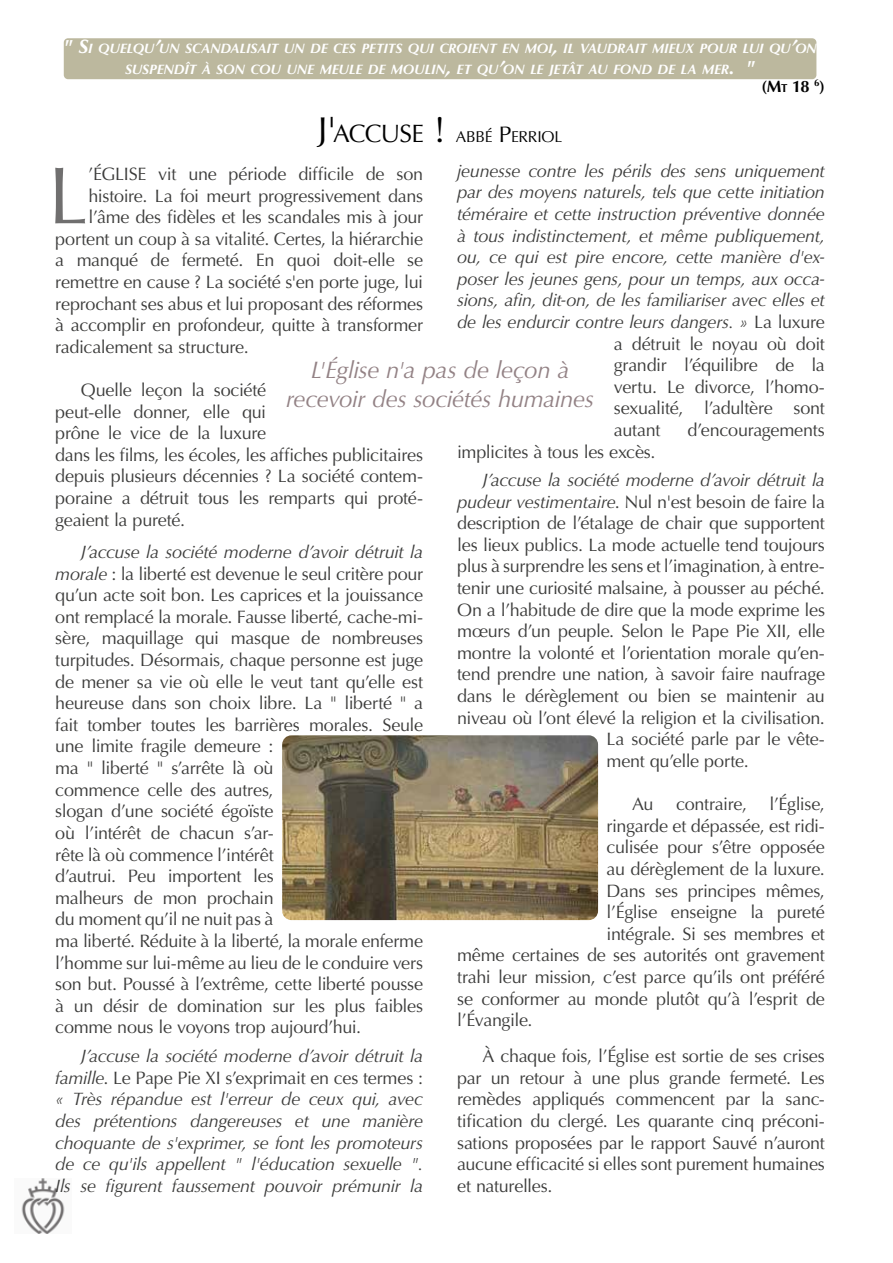
<style>
.page{position:relative;width:893px;height:1263px;background:#fff}
.page>*{position:absolute;margin:0;border:0;box-sizing:border-box;transform-origin:0 0}
.t1{font:81px "Optima";color:#706f6f}
.t2{font:25.2px "Optima";color:#000}
.t3{font:italic 24px/28.8px "Optima";letter-spacing:-.015em;color:#938285;text-align:center}
.t4{font:18px/21.6px "Optima";letter-spacing:-.015em;color:#3c3c3b}
.t5{font:italic 18px/21.6px "Optima";letter-spacing:-.015em;color:#3c3c3b;text-align:justify}
.t6{font:700 16.5px "Optima";color:#000}
.t7{font:15.75px "Optima";letter-spacing:-.015em;color:#000}
.t8{font:italic 700 13.65px/21px "Optima";letter-spacing:-.015em;color:#fff;text-align:center}
.s1{font-size:19.5px}
.s2{font-size:11.55px}
.s3{font-size:36px}
.s4{font-size:22.5px}
.s5{font-style:normal}
.s6{font-style:italic}
</style>
<div class="page">
<img style="left:21px;top:1178px;width:44px;height:55px">
<div style="left:64px;top:38px;width:752px;height:41px;background:#bcb89e;border-radius:4px"></div>
<img style="left:282px;top:735px;width:316px;height:185px">
<p class="t8" style="left:63px;top:38px;width:755px"><span class="s1">" S</span>I QUELQU<span class="s1">’</span>UN SCANDALISAIT UN DE CES PETITS QUI CROIENT EN MOI<span class="s1">,</span> IL VAUDRAIT MIEUX POUR LUI QU<span class="s1">’</span>ON<br>SUSPENDÎT À SON COU UNE MEULE DE MOULIN<span class="s1">,</span> ET QU<span class="s1">’</span>ON LE JETÂT AU FOND DE LA MER<span class="s1">. "</span></p>
<p class="t6" style="left:762px;top:77px;width:65px">(M<span class="s2">t</span> 18 <sup>6</sup>)</p>
<h2 class="t2" style="left:318px;top:119px;width:130px"><span class="s3">J'</span>ACCUSE <span class="s3">!</span></h2>
<p class="t7" style="left:456px;top:128px;width:108px">ABBÉ <span class="s4">P</span>ERRIOL</p>
<h1 class="t1" style="left:48px;top:149px;width:42px">L</h1>
<p class="t4" style="left:89px;top:163px;width:336px">’ÉGLISE vit une période difficile de son</p>
<p class="t5" style="left:457px;top:160px;width:369px">jeunesse contre les périls des sens uniquement</p>
<p class="t5" style="left:457px;top:182px;width:369px">par des moyens naturels, tels que cette initiation</p>
<p class="t5" style="left:457px;top:203px;width:369px">téméraire et cette instruction préventive donnée</p>
<p class="t5" style="left:457px;top:225px;width:369px">à tous indistinctement, et même publiquement,</p>
<p class="t5" style="left:457px;top:246px;width:369px">ou, ce qui est pire encore, cette manière d'ex-</p>
<p class="t5" style="left:457px;top:268px;width:369px">poser les jeunes gens, pour un temps, aux occa-</p>
<p class="t5" style="left:457px;top:290px;width:369px">sions, afin, dit-on, de les familiariser avec elles et</p>
<p class="t5" style="left:457px;top:311px;width:369px">de les endurcir contre leurs dangers. » <span class="s5">La luxure</span></p>
<p class="t4" style="left:614px;top:333px;width:213px">a détruit le noyau où doit</p>
<p class="t4" style="left:614px;top:355px;width:213px">grandir l’équilibre de la</p>
<p class="t4" style="left:614px;top:376px;width:212px">vertu. Le divorce, l’homo-</p>
<p class="t4" style="left:614px;top:398px;width:212px">sexualité, l’adultère sont</p>
<p class="t4" style="left:614px;top:419px;width:48px">autant</p>
<p class="t4" style="left:687px;top:419px;width:139px">d’encouragements</p>
<p class="t4" style="left:457px;top:441px;width:200px">implicites à tous les excès.</p>
<p class="t5" style="left:483px;top:469px;width:344px">J’accuse la société moderne d’avoir détruit la</p>
<p class="t4" style="left:457px;top:491px;width:369px"><span class="s6">pudeur vestimentaire</span>. Nul n'est besoin de faire la</p>
<p class="t4" style="left:457px;top:513px;width:369px">description de l’étalage de chair que supportent</p>
<p class="t4" style="left:457px;top:534px;width:369px">les lieux publics. La mode actuelle tend toujours</p>
<p class="t4" style="left:457px;top:556px;width:369px">plus à surprendre les sens et l’imagination, à entre-</p>
<p class="t4" style="left:457px;top:577px;width:369px">tenir une curiosité malsaine, à pousser au péché.</p>
<p class="t4" style="left:457px;top:599px;width:369px">On a l’habitude de dire que la mode exprime les</p>
<p class="t4" style="left:457px;top:621px;width:369px">mœurs d’un peuple. Selon le Pape Pie XII, elle</p>
<p class="t4" style="left:457px;top:642px;width:369px">montre la volonté et l’orientation morale qu’en-</p>
<p class="t4" style="left:457px;top:664px;width:369px">tend prendre une nation, à savoir faire naufrage</p>
<p class="t4" style="left:457px;top:685px;width:369px">dans le dérèglement ou bien se maintenir au</p>
<p class="t4" style="left:457px;top:707px;width:369px">niveau où l’ont élevé la religion et la civilisation.</p>
<p class="t4" style="left:607px;top:729px;width:220px">La société parle par le vête-</p>
<p class="t4" style="left:607px;top:750px;width:144px">ment qu’elle porte.</p>
<p class="t4" style="left:632px;top:793px;width:194px">Au contraire, l’Église,</p>
<p class="t4" style="left:607px;top:815px;width:220px">ringarde et dépassée, est ridi-</p>
<p class="t4" style="left:607px;top:837px;width:220px">culisée pour s’être opposée</p>
<p class="t4" style="left:607px;top:858px;width:220px">au dérèglement de la luxure.</p>
<p class="t4" style="left:607px;top:880px;width:220px">Dans ses principes mêmes,</p>
<p class="t4" style="left:607px;top:901px;width:220px">l’Église enseigne la pureté</p>
<p class="t4" style="left:607px;top:923px;width:220px">intégrale. Si ses membres et</p>
<p class="t4" style="left:457px;top:945px;width:369px">même certaines de ses autorités ont gravement</p>
<p class="t4" style="left:457px;top:966px;width:369px">trahi leur mission, c’est parce qu’ils ont préféré</p>
<p class="t4" style="left:457px;top:988px;width:369px">se conformer au monde plutôt qu’à l’esprit de</p>
<p class="t4" style="left:457px;top:1009px;width:77px">l’Évangile.</p>
<p class="t4" style="left:457px;top:1045px;width:369px;text-align:justify;text-indent:26px">À chaque fois, l’Église est sortie de ses crises par un retour à une plus grande fermeté. Les remèdes appliqués commencent par la sanc&shy;tification du clergé. Les quarante cinq préconi&shy;sations proposées par le rapport Sauvé n’auront aucune efficacité si elles sont purement humaines et naturelles.</p>
<p class="t4" style="left:89px;top:185px;width:336px">histoire. La foi meurt progressivement dans</p>
<p class="t4" style="left:89px;top:207px;width:336px">l’âme des fidèles et les scandales mis à jour</p>
<p class="t4" style="left:55px;top:228px;width:369px">portent un coup à sa vitalité. Certes, la hiérarchie</p>
<p class="t4" style="left:55px;top:250px;width:369px">a manqué de fermeté. En quoi doit-elle se</p>
<p class="t4" style="left:55px;top:271px;width:369px">remettre en cause ? La société s'en porte juge, lui</p>
<p class="t4" style="left:55px;top:293px;width:369px">reprochant ses abus et lui proposant des réformes</p>
<p class="t4" style="left:55px;top:315px;width:369px">à accomplir en profondeur, quitte à transformer</p>
<p class="t4" style="left:55px;top:336px;width:195px">radicalement sa structure.</p>
<p class="t4" style="left:55px;top:379px;width:369px;text-indent:26px">Quelle leçon la société<br>peut-elle donner, elle qui<br>prône le vice de la luxure<br>dans les films, les écoles, les affiches publicitaires depuis plusieurs décennies ? La société contem&shy;poraine a détruit tous les remparts qui proté&shy;geaient la pureté.</p>
<p class="t4" style="left:55px;top:541px;width:369px;text-indent:26px"><span class="s6">J’accuse la société moderne d’avoir détruit la morale</span> : la liberté est devenue le seul critère pour qu’un acte soit bon. Les caprices et la jouissance ont remplacé la morale. Fausse liberté, cache-mi&shy;sère, maquillage qui masque de nombreuses turpitudes. Désormais, chaque personne est juge de mener sa vie où elle le veut tant qu’elle est heureuse dans son choix libre. La " liberté " a fait tomber toutes les barrières morales. Seule une limite fragile demeure :<br>ma " liberté " s’arrête là où<br>commence celle des autres,<br>slogan d’une société égoïste<br>où l’intérêt de chacun s’ar-<br>rête là où commence l’intérêt<br>d’autrui. Peu importent les<br>malheurs de mon prochain<br>du moment qu’il ne nuit pas à<br>ma liberté. Réduite à la liberté, la morale enferme l’homme sur lui-même au lieu de le conduire vers son but. Poussé à l’extrême, cette liberté pousse à un désir de domination sur les plus faibles comme nous le voyons trop aujourd’hui.</p>
<p class="t5" style="left:55px;top:1045px;width:369px;text-indent:26px">J’accuse la société moderne d’avoir détruit la famille<span class="s5">. Le Pape Pie XI s’exprimait en ces termes : </span>« Très répandue est l'erreur de ceux qui, avec des prétentions dangereuses et une manière choquante de s'exprimer, se font les promoteurs de ce qu'ils appellent " l'éducation sexuelle ".<br>Ils se figurent faussement pouvoir prémunir la</p>
<h3 class="t3" style="left:286px;top:356px;width:310px">L'Église n'a pas de leçon à recevoir des sociétés humaines</h3>
</div>
